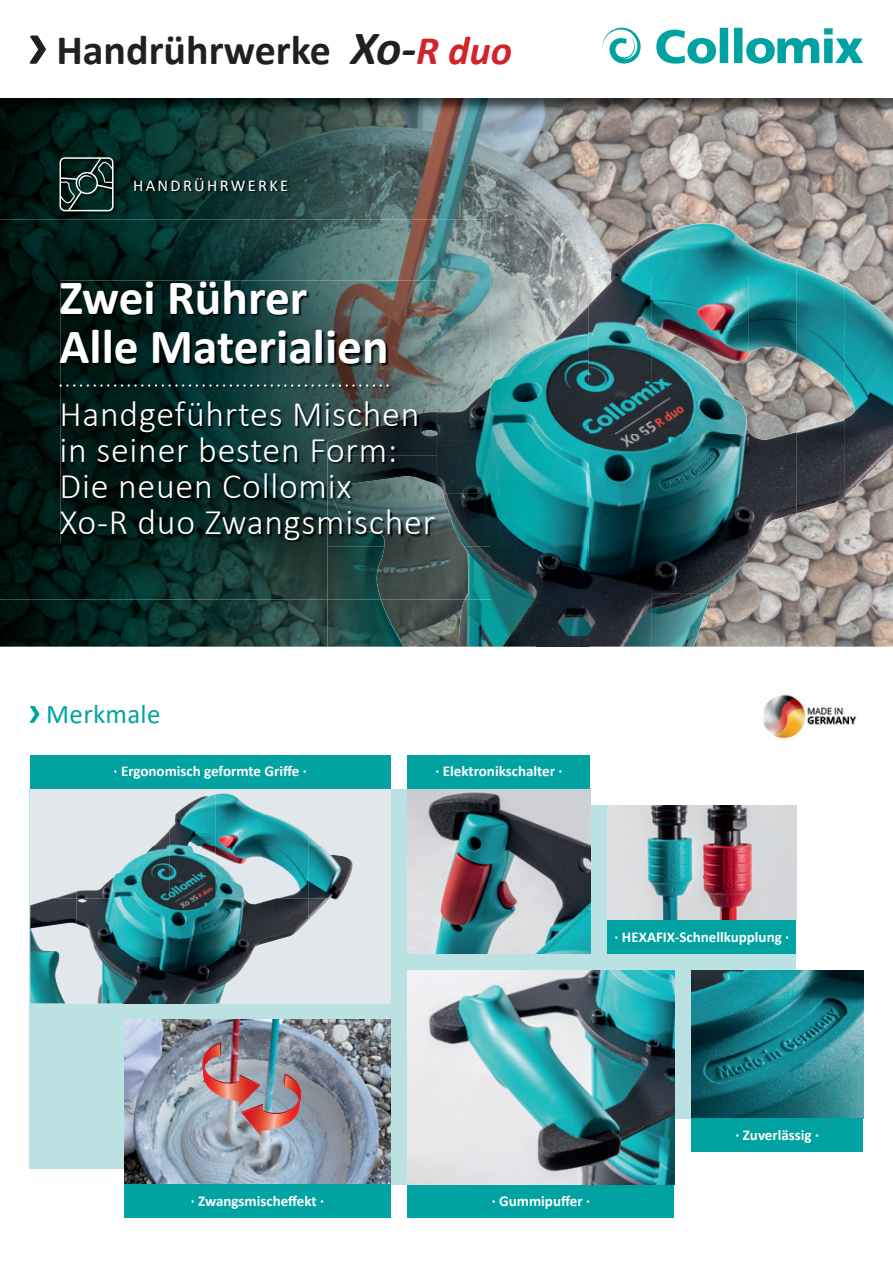
<style>
.page{position:relative;width:893px;height:1263px;background:#fff}
.page>*{position:absolute;margin:0;border:0;box-sizing:border-box;transform-origin:0 0}
.t1{font:700 49.5px/49.5px "Calibri";color:#fff}
.t2{font:700 42px "Calibri";color:#231f20}
.t3{font:300 36px/36px "Calibri";letter-spacing:.02em;color:#fff}
.t4{font:27px "Calibri";letter-spacing:.01em;color:#00a3a1}
.t5{font:16.5px "Calibri";letter-spacing:.14em;color:#fff}
.t6{font:700 15px "Calibri";color:#fff}
.s1{font-style:italic;font-size:48px}
.s2{font-style:italic;font-size:40.5px;color:#d1232a}
</style>
<div class="page">
<svg style="left:30px;top:706px;width:10px;height:17px"></svg>
<img style="left:763px;top:694px;width:95px;height:46px">
<div style="left:338px;top:805px;width:458px;height:314px;background:#bce1e2"></div>
<div style="left:30px;top:789px;width:455px;height:379px;background:#bce1e2"></div>
<img style="left:691px;top:970px;width:172px;height:149px">
<img style="left:607px;top:805px;width:189px;height:116px">
<img style="left:124px;top:1020px;width:267px;height:165px">
<img style="left:200px;top:1042px;width:103px;height:94px">
<div style="left:30px;top:789px;width:361px;height:214px;background:#e1e7ea"></div>
<img style="left:154px;top:831px;width:15px;height:15px">
<img style="left:169px;top:794px;width:47px;height:52px">
<img style="left:216px;top:793px;width:46px;height:20px">
<img style="left:262px;top:813px;width:46px;height:33px">
<svg style="left:308px;top:835px;width:12px;height:11px"></svg>
<img style="left:56px;top:891px;width:21px;height:7px">
<img style="left:77px;top:869px;width:46px;height:29px">
<img style="left:123px;top:846px;width:230px;height:52px">
<img style="left:30px;top:898px;width:232px;height:53px">
<img style="left:262px;top:898px;width:46px;height:46px">
<img style="left:308px;top:898px;width:30px;height:22px">
<img style="left:30px;top:951px;width:35px;height:52px">
<img style="left:96px;top:951px;width:156px;height:52px">
<div style="left:124px;top:1185px;width:267px;height:33px;background:#00a3a1"></div>
<div style="left:607px;top:921px;width:189px;height:33px;background:#00a3a1"></div>
<div style="left:408px;top:1185px;width:266px;height:33px;background:#00a3a1"></div>
<div style="left:30px;top:756px;width:361px;height:33px;background:#00a3a1"></div>
<div style="left:691px;top:1119px;width:172px;height:33px;background:#00a3a1"></div>
<img style="left:408px;top:970px;width:266px;height:215px">
<img style="left:408px;top:789px;width:182px;height:165px">
<div style="left:408px;top:756px;width:182px;height:33px;background:#00a3a1"></div>
<img style="left:0;top:98px;width:893px;height:549px">
<img style="left:611px;top:223px;width:89px;height:53px">
<img style="left:700px;top:223px;width:97px;height:42px">
<img style="left:796px;top:265px;width:49px;height:248px">
<img style="left:588px;top:276px;width:160px;height:318px">
<img style="left:748px;top:276px;width:49px;height:80px">
<img style="left:845px;top:287px;width:48px;height:201px">
<img style="left:748px;top:431px;width:49px;height:126px">
<svg style="left:845px;top:488px;width:10px;height:9px"></svg>
<img style="left:588px;top:594px;width:124px;height:53px">
<img style="left:0;top:114px;width:588px;height:533px">
<img style="left:526px;top:305px;width:62px;height:49px">
<img style="left:491px;top:354px;width:97px;height:244px">
<img style="left:327px;top:599px;width:77px;height:48px">
<img style="left:459px;top:598px;width:129px;height:49px">
<svg style="left:656px;top:28px;width:207px;height:36px"></svg>
<svg style="left:602px;top:28px;width:39px;height:36px"></svg>
<img style="left:0;top:219px;width:491px;height:95px">
<img style="left:0;top:314px;width:98px;height:285px">
<img style="left:393px;top:314px;width:98px;height:285px">
<img style="left:98px;top:542px;width:295px;height:57px">
<img style="left:437px;top:387px;width:54px;height:106px">
<img style="left:327px;top:542px;width:58px;height:57px">
<img style="left:443px;top:493px;width:48px;height:53px">
<img style="left:463px;top:546px;width:28px;height:53px">
<img style="left:60px;top:281px;width:377px;height:261px">
<img style="left:327px;top:412px;width:110px;height:87px">
<svg style="left:60px;top:384px;width:329px;height:3px"></svg>
<svg style="left:30px;top:35px;width:16px;height:29px"></svg>
<img style="left:135px;top:177px;width:155px;height:15px">
<img style="left:60px;top:158px;width:56px;height:56px">
<svg style="left:60px;top:157px;width:54px;height:54px"></svg>
<h2 class="t2" style="left:56px;top:20px;width:457px">Handrührwerke <span class="s1">Xo-</span><span class="s2">R duo</span></h2>
<p class="t5" style="left:133px;top:174px;width:157px">HANDRÜHRWERKE</p>
<h1 class="t1" style="left:60px;top:272px;width:331px">Zwei Rührer<br>Alle Materialien</h1>
<h3 class="t3" style="left:60px;top:396px;width:377px">Handgeführtes Mischen in seiner besten Form:<br>Die neuen Collomix<br>Xo-R duo Zwangsmischer</h3>
<h3 class="t4" style="left:46px;top:695px;width:116px">Merkmale</h3>
<p class="t6" style="left:114px;top:761px;width:195px">· Ergonomisch geformte Griffe ·</p>
<p class="t6" style="left:435px;top:761px;width:129px">· Elektronikschalter ·</p>
<p class="t6" style="left:614px;top:926px;width:176px">· HEXAFIX-Schnellkupplung ·</p>
<p class="t6" style="left:191px;top:1190px;width:135px">· Zwangsmischeffekt ·</p>
<p class="t6" style="left:492px;top:1190px;width:100px">· Gummipuffer ·</p>
<p class="t6" style="left:735px;top:1124px;width:85px">· Zuverlässig ·</p>
</div>
